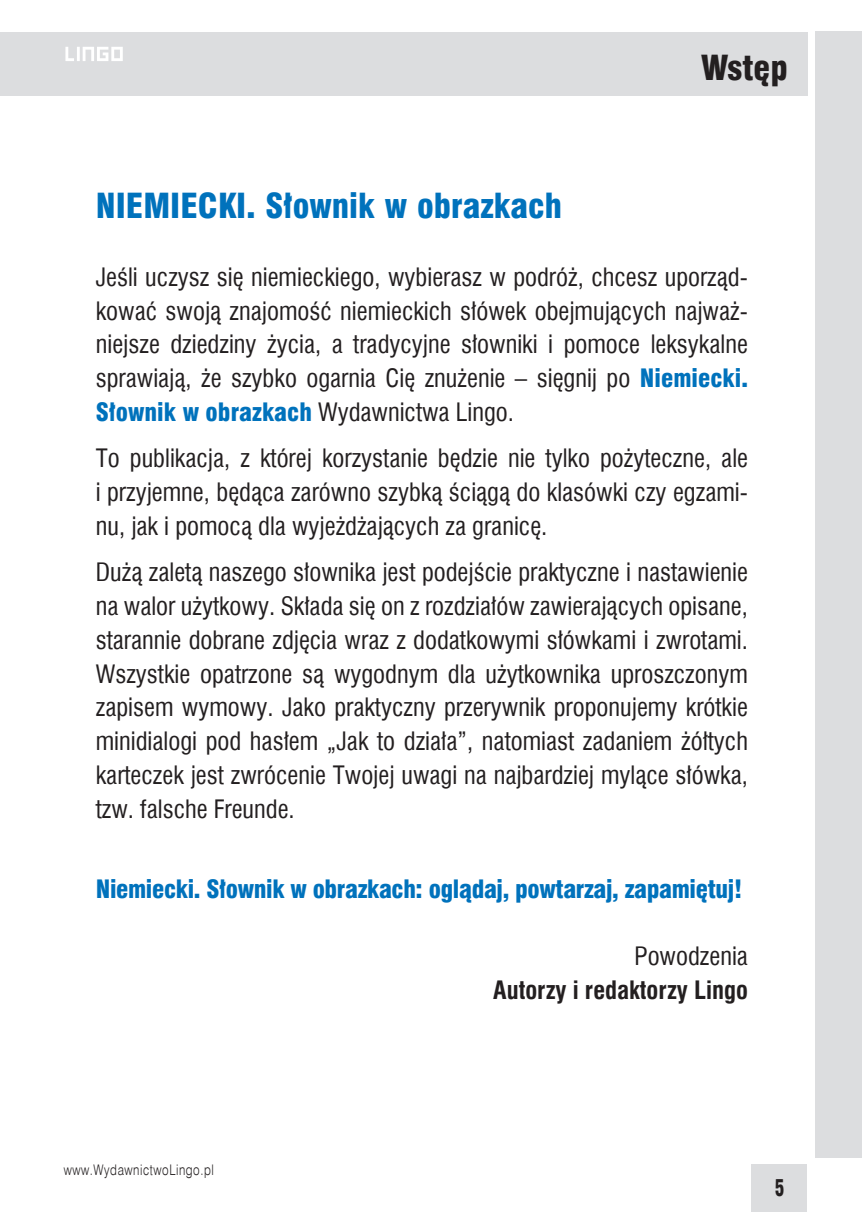
<style>
.page{position:relative;width:862px;height:1212px;background:#fff}
.page>*{position:absolute;margin:0;border:0;box-sizing:border-box;transform-origin:0 0}
.t1{font:33.75px "Swis 721 Blk Cn EU";color:#0072bc}
.t2{font:33.75px "Swis 721 Blk Cn EU";color:#231f20}
.slowka{font:24.75px/33.8px "Swis 721 Cn EU";color:#231f20;text-align:justify}
.slowka-2{font:24.75px "Swis 721 Blk Cn EU";letter-spacing:-.015em;color:#0072bc}
.slowka-3{font:700 24.75px/33.8px "Swis 721 Cn EU";color:#231f20;text-align:right}
.t3{font:22.5px "Swis 721 Blk Cn EU";color:#231f20;scale:.8 1}
.t4{font:14.62px "Swis 721 Lt EU";letter-spacing:.05em;color:#231f20;scale:.8 1}
.s1{font-family:"Swis 721 Blk Cn EU";color:#0072bc}
.s2{font-weight:400}
</style>
<div class="page">
<div style="left:0;top:32px;width:807px;height:64px;background:#dcdddf"></div>
<div style="left:815px;top:32px;width:46px;height:1126px;background:#dcdddf"></div>
<div style="left:751px;top:1164px;width:55px;height:48px;background:#dcdddf"></div>
<svg style="left:65px;top:47px;width:58px;height:14px"></svg>
<p class="t1" style="left:96px;top:185px;width:467px">NIEMIECKI. Słownik w obrazkach</p>
<p class="t2" style="left:700px;top:47px;width:88px">Wstęp</p>
<p class="slowka" style="left:96px;top:260px;width:653px">Jeśli uczysz się niemieckiego, wybierasz w podróż, chcesz uporząd&shy;kować swoją znajomość niemieckich słówek obejmujących najważ&shy;niejsze dziedziny życia, a tradycyjne słowniki i pomoce leksykalne sprawiają, że szybko ogarnia Cię znużenie – sięgnij po <span class="s1">Niemiecki.<br>Słownik w obrazkach</span> Wydawnictwa Lingo.</p>
<p class="slowka" style="left:96px;top:441px;width:653px">To publikacja, z której korzystanie będzie nie tylko pożyteczne, ale i przyjemne, będąca zarówno szybką ściągą do klasówki czy egzami&shy;nu, jak i pomocą dla wyjeżdżających za granicę.</p>
<p class="slowka" style="left:96px;top:555px;width:653px">Dużą zaletą naszego słownika jest podejście praktyczne i nastawienie na walor użytkowy. Składa się on z rozdziałów zawierających opisane, starannie dobrane zdjęcia wraz z dodatkowymi słówkami i zwrotami.<br>Wszystkie opatrzone są wygodnym dla użytkownika uproszczonym zapisem wymowy. Jako praktyczny przerywnik proponujemy krótkie minidialogi pod hasłem „Jak to działa”, natomiast zadaniem żółtych karteczek jest zwrócenie Twojej uwagi na najbardziej mylące słówka, tzw. falsche Freunde.</p>
<p class="slowka-2" style="left:96px;top:874px;width:647px">Niemiecki. Słownik w obrazkach: oglądaj, powtarzaj, zapamiętuj!</p>
<p class="t4" style="left:64px;top:1160px;width:189px">www.WydawnictwoLingo.pl</p>
<p class="slowka-3" style="left:493px;top:941px;width:256px"><span class="s2">Powodzenia<br></span>Autorzy i redaktorzy Lingo</p>
<p class="t3" style="left:774px;top:1174px;width:14px">5</p>
</div>
